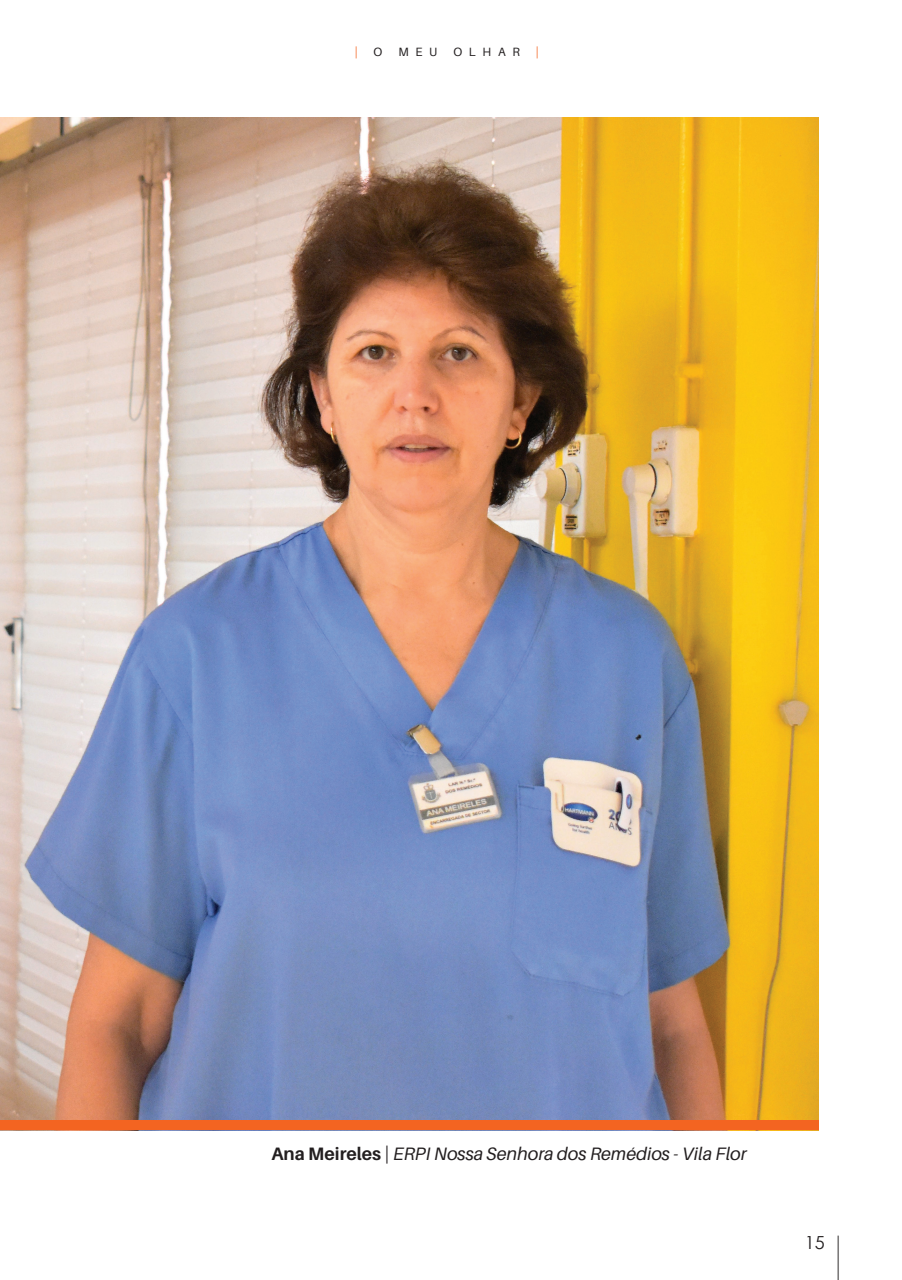
<style>
.page{position:relative;width:902px;height:1280px;background:#fff}
.page>*{position:absolute;margin:0;border:0;box-sizing:border-box;transform-origin:0 0}
.t1{font:49.5px "Century Gothic";color:#231f20;scale:.25 1}
.t2{font:italic 18px "Aileron";color:#231f20}
.t3{font:18px "Century Gothic";color:#231f20}
.t4{font:12px "Aileron";letter-spacing:.56em;color:#231f20}
.t5{font:12px "Aileron";color:#f36421}
.s1{font-weight:700;font-style:normal}
.s2{font-style:normal}
</style>
<div class="page">
<img style="left:0;top:118px;width:818px;height:1002px">
<div style="left:0;top:1120px;width:818px;height:10px;background:#f36421"></div>
<p class="t5" style="left:355px;top:45px;width:4px">|</p>
<p class="t4" style="left:373px;top:45px;width:10px">O</p>
<p class="t4" style="left:398px;top:45px;width:41px">MEU</p>
<p class="t4" style="left:453px;top:45px;width:68px">OLHAR</p>
<p class="t5" style="left:535px;top:45px;width:4px">|</p>
<p class="t2" style="left:271px;top:1144px;width:477px"><span class="s1">Ana Meireles</span> <span class="s2">|</span> ERPI Nossa Senhora dos Remédios - Vila Flor</p>
<p class="t3" style="left:804px;top:1230px;width:21px">15</p>
<h1 class="t1" style="left:834px;top:1219px;width:35px">|</h1>
</div>
